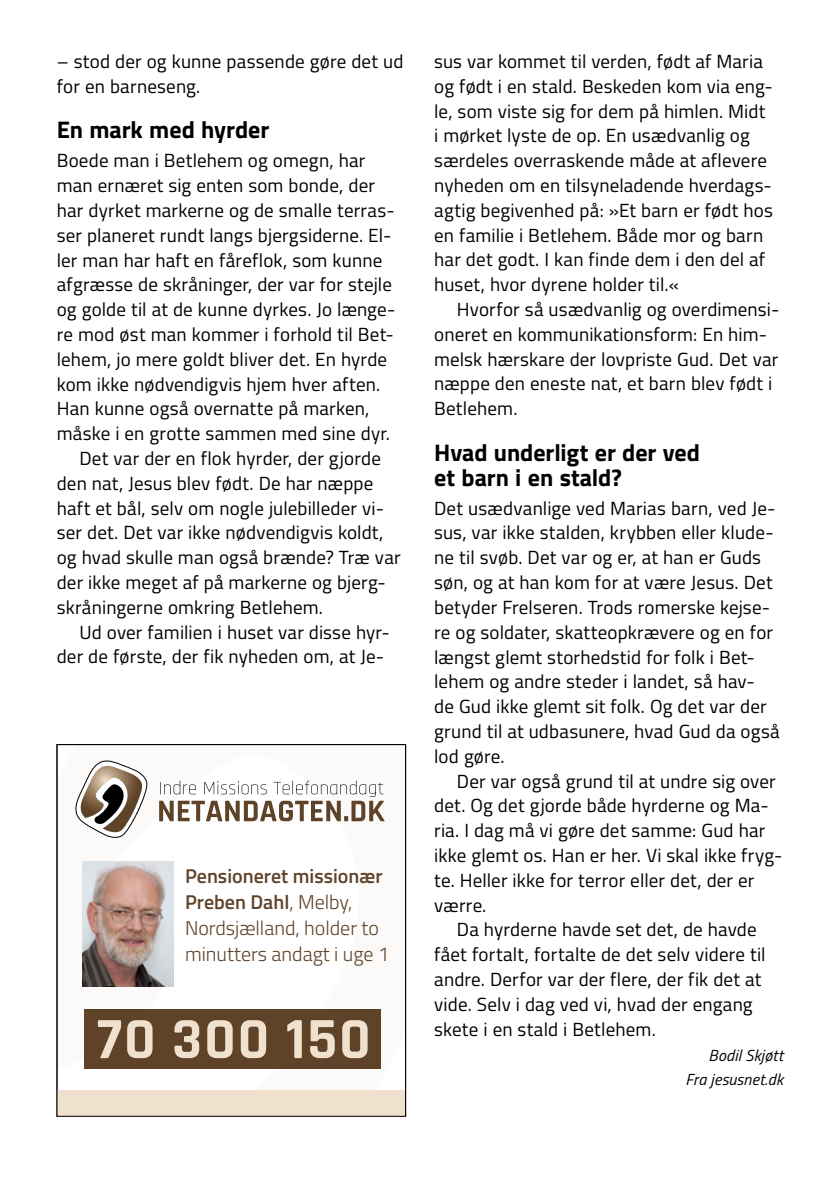
<style>
.page{position:relative;width:840px;height:1191px;background:#fff}
.page>*{position:absolute;margin:0;border:0;box-sizing:border-box;transform-origin:0 0}
.t1{font:700 24px/24.8px "Titillium";letter-spacing:-.005em;color:#000}
.t2{font:300 20px/26px "Titillium";color:#5f4329}
.t3{font:19px/24.8px "Titillium";letter-spacing:.005em;color:#000}
.t4{font:italic 16px/24.8px "Titillium";letter-spacing:.01em;color:#000;text-align:right}
.s1{font-weight:600}
</style>
<div class="page">
<svg style="left:82px;top:819px;width:303px;height:250px"></svg>
<svg style="left:75px;top:760px;width:73px;height:77px"></svg>
<svg style="left:159px;top:780px;width:225px;height:41px"></svg>
<div style="left:57px;top:1090px;width:348px;height:26px;background:#f0e0ce"></div>
<div style="left:84px;top:1009px;width:296px;height:60px;background:#5f4329"></div>
<svg style="left:98px;top:1020px;width:269px;height:38px"></svg>
<img style="left:83px;top:861px;width:90px;height:125px">
<p class="t3" style="left:57px;top:48px;width:348px">– stod der og kunne passende gøre det ud for en barneseng.</p>
<p class="t1" style="left:57px;top:116px;width:214px">En mark med hyrder</p>
<p class="t3" style="left:57px;top:147px;width:310px">Boede man i Betlehem og omegn, har</p>
<p class="t3" style="left:57px;top:172px;width:319px">man ernæret sig enten som bonde, der</p>
<p class="t3" style="left:57px;top:197px;width:339px">har dyrket markerne og de smalle terras-</p>
<p class="t3" style="left:57px;top:222px;width:336px">ser planeret rundt langs bjergsiderne. El-</p>
<p class="t3" style="left:57px;top:246px;width:327px">ler man har haft en fåreflok, som kunne</p>
<p class="t3" style="left:57px;top:271px;width:336px">afgræsse de skråninger, der var for stejle</p>
<p class="t3" style="left:57px;top:296px;width:340px">og golde til at de kunne dyrkes. Jo længe-</p>
<p class="t3" style="left:57px;top:321px;width:338px">re mod øst man kommer i forhold til Bet-</p>
<p class="t3" style="left:57px;top:346px;width:332px">lehem, jo mere goldt bliver det. En hyrde</p>
<p class="t3" style="left:57px;top:370px;width:325px">kom ikke nødvendigvis hjem hver aften.</p>
<p class="t3" style="left:57px;top:395px;width:314px">Han kunne også overnatte på marken,</p>
<p class="t3" style="left:57px;top:420px;width:334px">måske i en grotte sammen med sine dyr.</p>
<p class="t3" style="left:79px;top:445px;width:303px">Det var der en flok hyrder, der gjorde</p>
<p class="t3" style="left:57px;top:470px;width:318px">den nat, Jesus blev født. De har næppe</p>
<p class="t3" style="left:57px;top:494px;width:329px">haft et bål, selv om nogle julebilleder vi-</p>
<p class="t3" style="left:57px;top:519px;width:328px">ser det. Det var ikke nødvendigvis koldt,</p>
<p class="t3" style="left:57px;top:544px;width:345px">og hvad skulle man også brænde? Træ var</p>
<p class="t3" style="left:57px;top:569px;width:330px">der ikke meget af på markerne og bjerg-</p>
<p class="t3" style="left:57px;top:594px;width:268px">skråningerne omkring Betlehem.</p>
<p class="t3" style="left:79px;top:618px;width:311px">Ud over familien i huset var disse hyr-</p>
<p class="t3" style="left:57px;top:643px;width:329px">der de første, der fik nyheden om, at Je-</p>
<p class="t2" style="left:185px;top:862px;width:205px"><span class="s1">Pensioneret missionær<br>Preben Dahl</span>, Melby,<br>Nordsjælland, holder to minutters andagt i uge 1</p>
<p class="t3" style="left:434px;top:48px;width:340px">sus var kommet til verden, født af Maria og født i en stald. Beskeden kom via eng&shy;le, som viste sig for dem på himlen. Midt i mørket lyste de op. En usædvanlig og særdeles overraskende måde at aflevere nyheden om en tilsyneladende hverdags&shy;agtig begivenhed på: »Et barn er født hos en familie i Betlehem. Både mor og barn har det godt. I kan finde dem i den del af huset, hvor dyrene holder til.«</p>
<p class="t3" style="left:434px;top:296px;width:346px;text-indent:23px">Hvorfor så usædvanlig og overdimensi&shy;oneret en kommunikationsform: En him&shy;melsk hærskare der lovpriste Gud. Det var næppe den eneste nat, et barn blev født i Betlehem.</p>
<p class="t1" style="left:434px;top:439px;width:267px">Hvad underligt er der ved et barn i en stald?</p>
<p class="t3" style="left:434px;top:495px;width:347px">Det usædvanlige ved Marias barn, ved Je&shy;sus, var ikke stalden, krybben eller klude&shy;ne til svøb. Det var og er, at han er Guds søn, og at han kom for at være Jesus. Det betyder Frelseren. Trods romerske kejse&shy;re og soldater, skatteopkrævere og en for længst glemt storhedstid for folk i Bet&shy;lehem og andre steder i landet, så hav-<br>de Gud ikke glemt sit folk. Og det var der grund til at udbasunere, hvad Gud da også lod gøre.</p>
<p class="t3" style="left:434px;top:767px;width:349px;text-indent:23px">Der var også grund til at undre sig over det. Og det gjorde både hyrderne og Ma&shy;ria. I dag må vi gøre det samme: Gud har ikke glemt os. Han er her. Vi skal ikke fryg&shy;te. Heller ikke for terror eller det, der er værre.</p>
<p class="t3" style="left:434px;top:916px;width:333px;text-indent:23px">Da hyrderne havde set det, de havde fået fortalt, fortalte de det selv videre til andre. Derfor var der flere, der fik det at vide. Selv i dag ved vi, hvad der engang skete i en stald i Betlehem.</p>
<p class="t4" style="left:685px;top:1041px;width:99px">Bodil Skjøtt<br>Fra jesusnet.dk</p>
</div>
